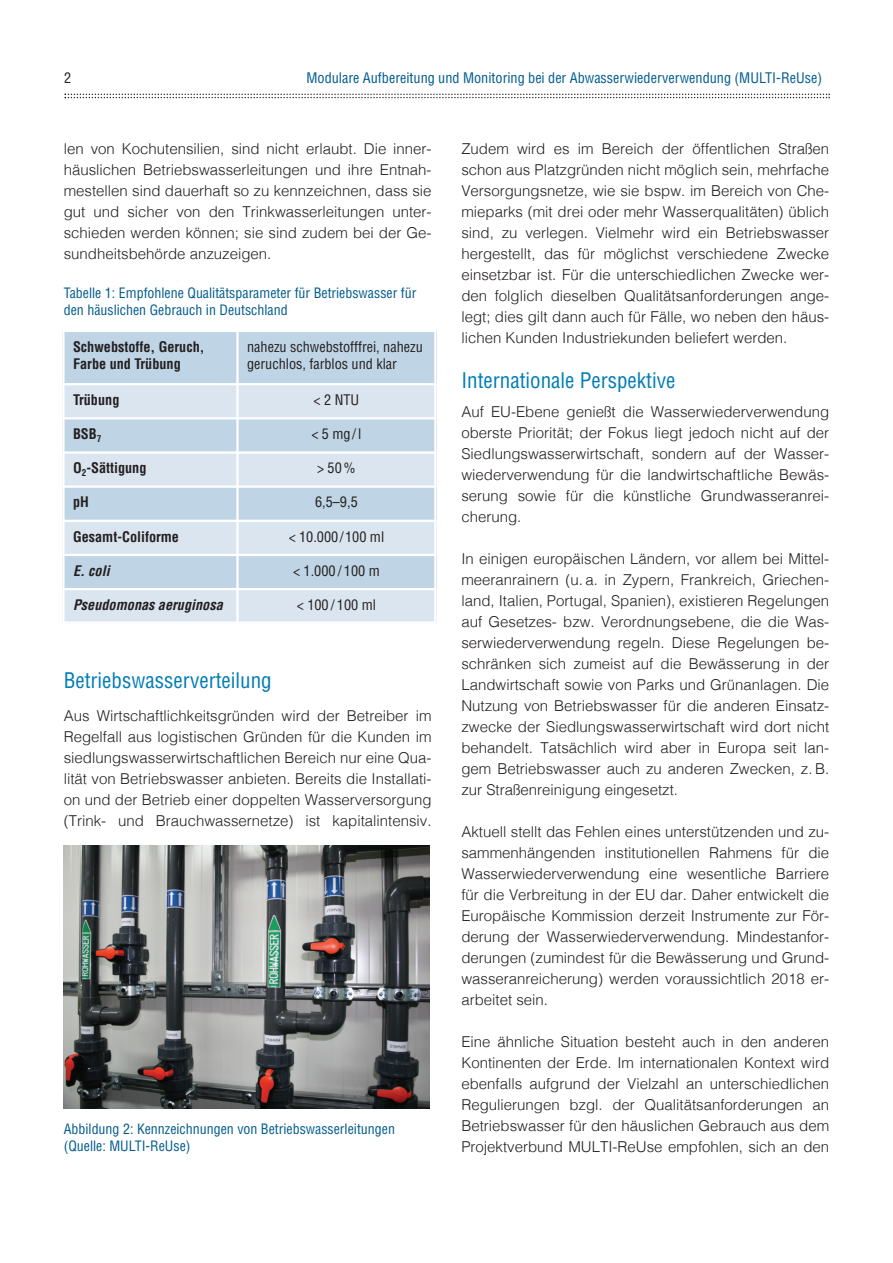
<style>
.page{position:relative;width:893px;height:1263px;background:#fff}
.page>*{position:absolute;margin:0;border:0;box-sizing:border-box;transform-origin:0 0}
.t1{font:condensed 21px "Helvetica";color:#007cb6}
.t2{font:300 15px/21px "Helvetica";color:#231f20;text-align:justify}
.t3{font:condensed 14.25px/17.1px "Helvetica";color:#231f20}
.t4{font:condensed 14.25px "Helvetica";color:#005b8d}
.t5{font:700 condensed 14.25px/17.1px "Helvetica";color:#231f20}
.t6{font:italic 700 condensed 14.25px "Helvetica";color:#231f20}
.t7{font:condensed 13.95px/17.2px "Helvetica";color:#005b8d}
</style>
<div class="page">
<svg style="left:65px;top:94px;width:765px;height:4px"></svg>
<div style="left:62px;top:330px;width:175px;height:54px;background:#bfd4e5"></div>
<div style="left:237px;top:330px;width:199px;height:54px;background:#bfd4e5"></div>
<div style="left:62px;top:384px;width:175px;height:34px;background:#dbe5f0"></div>
<div style="left:237px;top:384px;width:199px;height:34px;background:#dbe5f0"></div>
<div style="left:62px;top:418px;width:175px;height:34px;background:#bfd4e5"></div>
<div style="left:237px;top:418px;width:199px;height:34px;background:#bfd4e5"></div>
<div style="left:62px;top:452px;width:175px;height:35px;background:#dbe5f0"></div>
<div style="left:237px;top:452px;width:199px;height:35px;background:#dbe5f0"></div>
<div style="left:62px;top:487px;width:175px;height:34px;background:#bfd4e5"></div>
<div style="left:237px;top:487px;width:199px;height:34px;background:#bfd4e5"></div>
<div style="left:62px;top:521px;width:175px;height:34px;background:#dbe5f0"></div>
<div style="left:237px;top:521px;width:199px;height:34px;background:#dbe5f0"></div>
<div style="left:62px;top:555px;width:175px;height:34px;background:#bfd4e5"></div>
<div style="left:237px;top:555px;width:199px;height:34px;background:#bfd4e5"></div>
<div style="left:62px;top:589px;width:175px;height:35px;background:#dbe5f0"></div>
<div style="left:237px;top:589px;width:199px;height:35px;background:#dbe5f0"></div>
<hr style="left:62px;top:330px;width:3px;height:294px;background:#fff">
<hr style="left:236px;top:330px;width:3px;height:294px;background:#fff">
<hr style="left:434px;top:330px;width:2px;height:294px;background:#fff">
<hr style="left:62px;top:330px;width:374px;height:2px;background:#fff">
<hr style="left:62px;top:383px;width:374px;height:2px;background:#fff">
<hr style="left:62px;top:417px;width:374px;height:2px;background:#fff">
<hr style="left:62px;top:451px;width:374px;height:3px;background:#fff">
<hr style="left:62px;top:485px;width:374px;height:3px;background:#fff">
<hr style="left:62px;top:520px;width:374px;height:2px;background:#fff">
<hr style="left:62px;top:554px;width:374px;height:2px;background:#fff">
<hr style="left:62px;top:588px;width:374px;height:2px;background:#fff">
<hr style="left:62px;top:621px;width:374px;height:3px;background:#fff">
<img style="left:64px;top:846px;width:365px;height:262px">
<p class="t3" style="left:64px;top:70px;width:9px">2</p>
<p class="t4" style="left:306px;top:70px;width:517px">Modulare Aufbereitung und Monitoring bei der Abwasserwiederverwendung (MULTI-ReUse)</p>
<p class="t2" style="left:64px;top:139px;width:369px">len von Kochutensilien, sind nicht erlaubt. Die inner&shy;häuslichen Betriebswasserleitungen und ihre Entnah&shy;mestellen sind dauerhaft so zu kennzeichnen, dass sie gut und sicher von den Trinkwasserleitungen unter&shy;schieden werden können; sie sind zudem bei der Ge&shy;sundheitsbehörde anzuzeigen.</p>
<p class="t7" style="left:64px;top:284px;width:354px">Tabelle 1: Empfohlene Qualitätsparameter für Betriebswasser für den häuslichen Gebrauch in Deutschland</p>
<p class="t5" style="left:73px;top:338px;width:133px">Schwebstoffe, Geruch,<br>Farbe und Trübung</p>
<p class="t3" style="left:247px;top:338px;width:177px">nahezu schwebstofffrei, nahezu geruchlos, farblos und klar</p>
<p class="t5" style="left:73px;top:392px;width:48px">Trübung</p>
<p class="t3" style="left:314px;top:392px;width:47px">&lt; 2 NTU</p>
<p class="t5" style="left:73px;top:426px;width:30px">BSB<sub>7</sub></p>
<p class="t3" style="left:311px;top:426px;width:51px">&lt;5mg/l</p>
<p class="t5" style="left:73px;top:460px;width:75px">O<sub>2</sub>-Sättigung</p>
<p class="t3" style="left:317px;top:460px;width:40px">&gt;50%</p>
<p class="t5" style="left:73px;top:494px;width:17px">pH</p>
<p class="t3" style="left:315px;top:494px;width:44px">6,5–9,5</p>
<p class="t5" style="left:73px;top:528px;width:108px">Gesamt-Coliforme</p>
<p class="t3" style="left:289px;top:528px;width:97px">&lt; 10.000/100 ml</p>
<p class="t6" style="left:73px;top:562px;width:40px">E. coli</p>
<p class="t3" style="left:293px;top:562px;width:88px">&lt; 1.000 / 100 m</p>
<p class="t6" style="left:73px;top:597px;width:154px">Pseudomonas aeruginosa</p>
<p class="t3" style="left:297px;top:596px;width:81px">&lt; 100 / 100 ml</p>
<h1 class="t1" style="left:64px;top:668px;width:209px">Betriebswasserverteilung</h1>
<p class="t2" style="left:64px;top:706px;width:369px">Aus Wirtschaftlichkeitsgründen wird der Betreiber im Regelfall aus logistischen Gründen für die Kunden im siedlungswasserwirtschaftlichen Bereich nur eine Qua&shy;lität von Betriebswasser anbieten. Bereits die Installati&shy;on und der Betrieb einer doppelten Wasserversorgung (Trink- und Brauchwassernetze) ist kapitalintensiv.</p>
<p class="t7" style="left:64px;top:1120px;width:333px">Abbildung 2: Kennzeichnungen von Betriebswasserleitungen (Quelle: MULTI-ReUse)</p>
<p class="t2" style="left:461px;top:139px;width:369px">Zudem wird es im Bereich der öffentlichen Straßen schon aus Platzgründen nicht möglich sein, mehrfache Versorgungsnetze, wie sie bspw. im Bereich von Che&shy;mieparks (mit drei oder mehr Wasserqualitäten) üblich sind, zu verlegen. Vielmehr wird ein Betriebswasser hergestellt, das für möglichst verschiedene Zwecke einsetzbar ist. Für die unterschiedlichen Zwecke wer&shy;den folglich dieselben Qualitätsanforderungen ange&shy;legt; dies gilt dann auch für Fälle, wo neben den häus&shy;lichen Kunden Industriekunden beliefert werden.</p>
<h1 class="t1" style="left:461px;top:368px;width:215px">Internationale Perspektive</h1>
<p class="t2" style="left:461px;top:402px;width:369px">Auf EU-Ebene genießt die Wasserwiederverwendung oberste Priorität; der Fokus liegt jedoch nicht auf der Siedlungswasserwirtschaft, sondern auf der Wasser&shy;wiederverwendung für die landwirtschaftliche Bewäs&shy;serung sowie für die künstliche Grundwasseranrei&shy;cherung.</p>
<p class="t2" style="left:461px;top:549px;width:369px">In einigen europäischen Ländern, vor allem bei Mittel&shy;meeranrainern (u. a. in Zypern, Frankreich, Griechen&shy;land, Italien, Portugal, Spanien), existieren Regelungen auf Gesetzes- bzw. Verordnungsebene, die die Was&shy;serwiederverwendung regeln. Diese Regelungen be&shy;schränken sich zumeist auf die Bewässerung in der Landwirtschaft sowie von Parks und Grünanlagen. Die Nutzung von Betriebswasser für die anderen Einsatz&shy;zwecke der Siedlungswasserwirtschaft wird dort nicht behandelt. Tatsächlich wird aber in Europa seit lan&shy;gem Betriebswasser auch zu anderen Zwecken, z. B. zur Straßenreinigung eingesetzt.</p>
<p class="t2" style="left:461px;top:822px;width:369px">Aktuell stellt das Fehlen eines unterstützenden und zu&shy;sammenhängenden institutionellen Rahmens für die Wasserwiederverwendung eine wesentliche Barriere für die Verbreitung in der EU dar. Daher entwickelt die Europäische Kommission derzeit Instrumente zur För&shy;derung der Wasserwiederverwendung. Mindestanfor&shy;derungen (zumindest für die Bewässerung und Grund&shy;wasseranreicherung) werden voraussichtlich 2018 er&shy;arbeitet sein.</p>
<p class="t2" style="left:461px;top:1032px;width:369px">Eine ähnliche Situation besteht auch in den anderen Kontinenten der Erde. Im internationalen Kontext wird ebenfalls aufgrund der Vielzahl an unterschiedlichen Regulierungen bzgl. der Qualitätsanforderungen an Betriebswasser für den häuslichen Gebrauch aus dem Projektverbund MULTI-ReUse empfohlen, sich an den</p>
</div>
